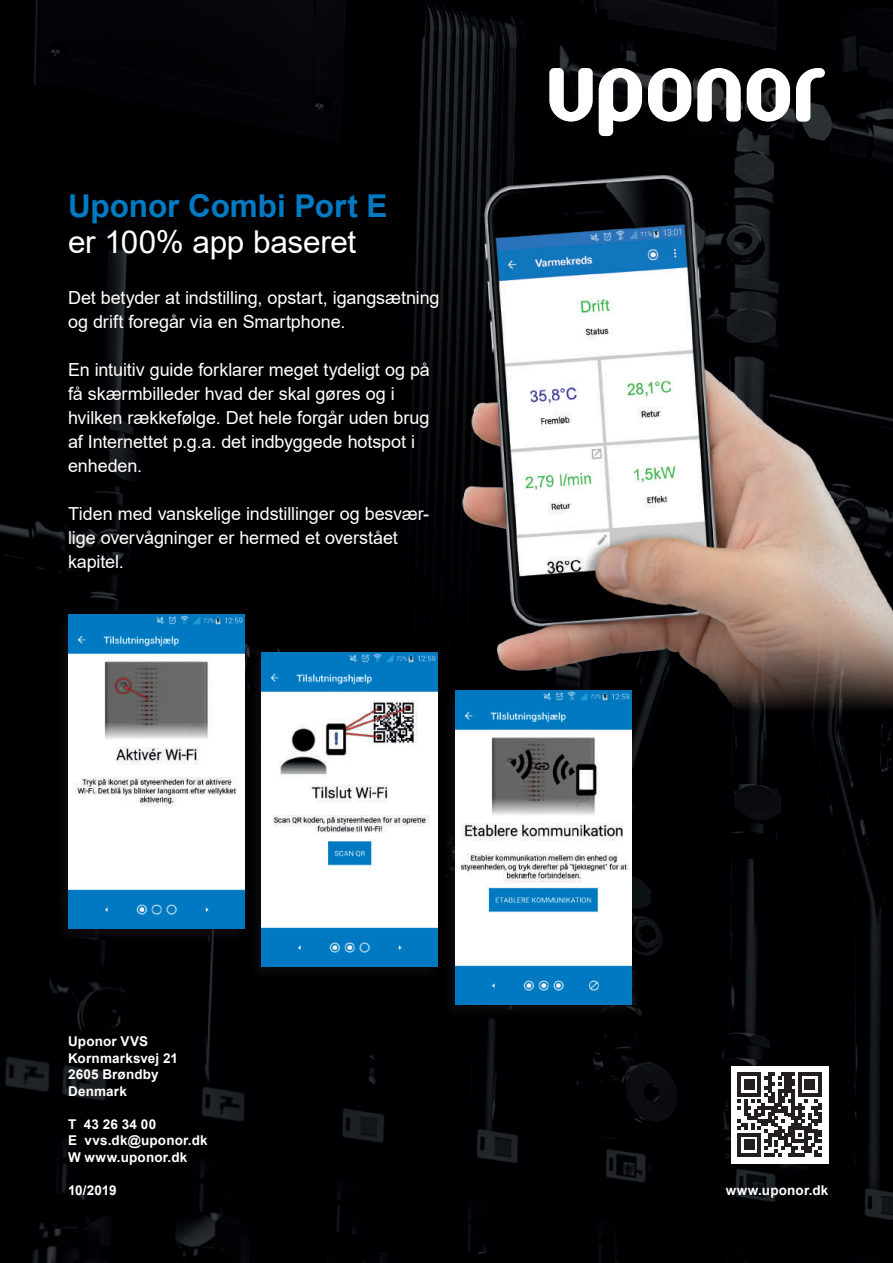
<style>
.page{position:relative;width:893px;height:1263px;background:#000002}
.page>*{position:absolute;margin:0;border:0;box-sizing:border-box;transform-origin:0 0}
.t1{font:700 31.5px "Arial";color:#007ac2}
.t2{font:31.5px "Arial";letter-spacing:-.01em;color:#fff}
.t3{font:18px/24px "Arial";letter-spacing:-.005em;color:#fff}
.t4{font:700 13.5px/16.5px "Arial";letter-spacing:.015em;color:#fff}
</style>
<div class="page">
<img style="left:350px;top:112px;width:543px;height:602px">
<img style="left:559px;top:604px;width:334px;height:659px">
<div style="left:55px;top:613px;width:193px;height:330px;background:#231f20;opacity:.35"></div>
<img style="left:68px;top:614px;width:176px;height:314px">
<div style="left:248px;top:651px;width:193px;height:330px;background:#040305"></div>
<img style="left:261px;top:652px;width:177px;height:314px">
<div style="left:442px;top:689px;width:193px;height:330px;background:#231f20;opacity:.35"></div>
<img style="left:455px;top:690px;width:176px;height:314px">
<svg style="left:549px;top:68px;width:276px;height:68px"></svg>
<div style="left:731px;top:1066px;width:97px;height:97px;background:#fff"></div>
<svg style="left:738px;top:1073px;width:83px;height:83px"></svg>
<h1 class="t1" style="left:68px;top:184px;width:321px">Uponor Combi Port E</h1>
<h1 class="t2" style="left:68px;top:220px;width:290px">er 100% app baseret</h1>
<p class="t3" style="left:68px;top:285px;width:373px">Det betyder at indstilling, opstart, igangsætning og drift foregår via en Smartphone.</p>
<p class="t3" style="left:68px;top:357px;width:363px">En intuitiv guide forklarer meget tydeligt og på få skærmbilleder hvad der skal gøres og i hvilken rækkefølge. Det hele forgår uden brug af Internettet p.g.a. det indbyggede hotspot i enheden.</p>
<p class="t3" style="left:68px;top:501px;width:363px">Tiden med vanskelige indstillinger og besvær&shy;lige overvågninger er hermed et overstået kapitel.</p>
<p class="t4" style="left:68px;top:1033px;width:111px">Uponor VVS<br>Kornmarksvej 21<br>2605 Brøndby<br>Denmark</p>
<p class="t4" style="left:68px;top:1116px;width:141px">T 43 26 34 00<br>E vvs.dk@uponor.dk<br>W www.uponor.dk</p>
<p class="t4" style="left:68px;top:1182px;width:50px">10/2019</p>
<p class="t4" style="left:726px;top:1182px;width:104px">www.uponor.dk</p>
</div>
